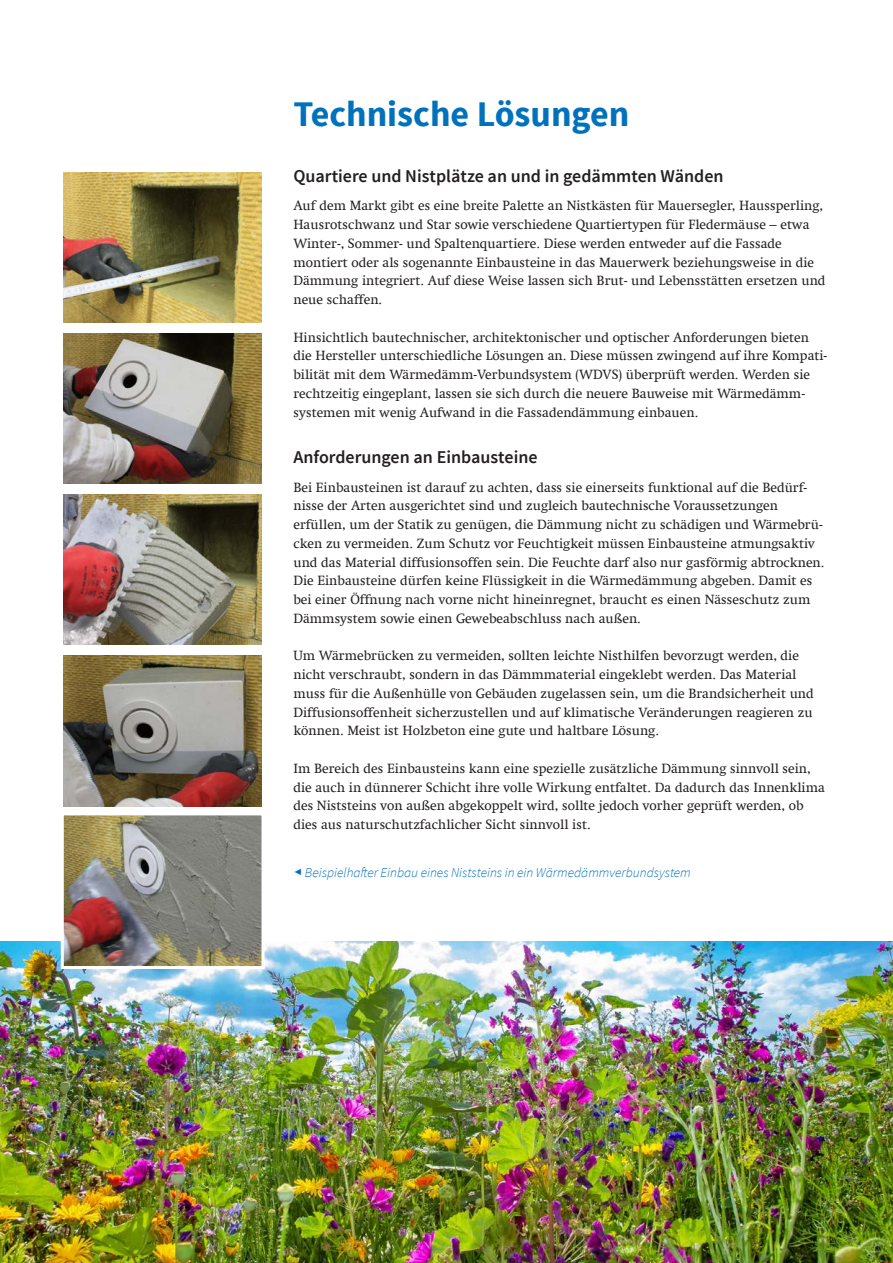
<style>
.page{position:relative;width:893px;height:1263px;background:#fff}
.page>*{position:absolute;margin:0;border:0;box-sizing:border-box;transform-origin:0 0}
.t1{font:700 36px "Source Sans Pro";color:#0072bc}
.t2{font:600 18px "Source Sans Pro";color:#231f20}
.Fließtext{font:13.5px/18.8px "Swift Com";color:#231f20}
.Paginierung_Fußzeilk{font:italic 300 13.5px "Source Sans Pro";color:#0072bc}
.s1{font-family:"Arial";font-weight:400;font-style:normal;font-size:9px}
</style>
<div class="page">
<img style="left:0;top:942px;width:893px;height:321px">
<img style="left:64px;top:172px;width:197px;height:151px">
<img style="left:64px;top:333px;width:197px;height:151px">
<img style="left:64px;top:494px;width:197px;height:151px">
<img style="left:64px;top:655px;width:197px;height:151px">
<img style="left:59px;top:815px;width:207px;height:155px">
<h1 class="t1" style="left:293px;top:91px;width:338px">Technische Lösungen</h1>
<h3 class="t2" style="left:293px;top:165px;width:432px">Quartiere und Nistplätze an und in gedämmten Wänden</h3>
<p class="Fließtext" style="left:293px;top:196px;width:534px">Auf dem Markt gibt es eine breite Palette an Nistkästen für Mauersegler, Haussperling, Hausrotschwanz und Star sowie verschiedene Quartiertypen für Fledermäuse – etwa Winter-, Sommer- und Spaltenquartiere. Diese werden entweder auf die Fassade montiert oder als sogenannte Einbausteine in das Mauerwerk beziehungsweise in die Dämmung integriert. Auf diese Weise lassen sich Brut- und Lebensstätten ersetzen und neue schaffen.</p>
<p class="Fließtext" style="left:293px;top:328px;width:535px">Hinsichtlich bautechnischer, architektonischer und optischer Anforderungen bieten die Hersteller unterschiedliche Lösungen an. Diese müssen zwingend auf ihre Kompati&shy;bilität mit dem Wärmedämm-Verbundsystem (WDVS) überprüft werden. Werden sie rechtzeitig eingeplant, lassen sie sich durch die neuere Bauweise mit Wärmedämm&shy;systemen mit wenig Aufwand in die Fassadendämmung einbauen.</p>
<h3 class="t2" style="left:293px;top:446px;width:246px">Anforderungen an Einbausteine</h3>
<p class="Fließtext" style="left:293px;top:478px;width:533px">Bei Einbausteinen ist darauf zu achten, dass sie einerseits funktional auf die Bedürf&shy;nisse der Arten ausgerichtet sind und zugleich bautechnische Voraussetzungen erfüllen, um der Statik zu genügen, die Dämmung nicht zu schädigen und Wärmebrü&shy;cken zu vermeiden. Zum Schutz vor Feuchtigkeit müssen Einbausteine atmungsaktiv und das Material diffusionsoffen sein. Die Feuchte darf also nur gasförmig abtrocknen.<br>Die Einbausteine dürfen keine Flüssigkeit in die Wärmedämmung abgeben. Damit es bei einer Öffnung nach vorne nicht hineinregnet, braucht es einen Nässeschutz zum Dämmsystem sowie einen Gewebeabschluss nach außen.</p>
<p class="Fließtext" style="left:293px;top:646px;width:522px">Um Wärmebrücken zu vermeiden, sollten leichte Nisthilfen bevorzugt werden, die nicht verschraubt, sondern in das Dämmmaterial eingeklebt werden. Das Material muss für die Außenhülle von Gebäuden zugelassen sein, um die Brandsicherheit und Diffusionsoffenheit sicherzustellen und auf klimatische Veränderungen reagieren zu können. Meist ist Holzbeton eine gute und haltbare Lösung.</p>
<p class="Fließtext" style="left:293px;top:759px;width:533px">Im Bereich des Einbausteins kann eine spezielle zusätzliche Dämmung sinnvoll sein, die auch in dünnerer Schicht ihre volle Wirkung entfaltet. Da dadurch das Innenklima des Niststeins von außen abgekoppelt wird, sollte jedoch vorher geprüft werden, ob dies aus naturschutzfachlicher Sicht sinnvoll ist.</p>
<p class="Paginierung_Fußzeilk" style="left:293px;top:864px;width:399px"><span class="s1">◄</span> Beispielhafter Einbau eines Niststeins in ein Wärmedämmverbundsystem</p>
</div>
